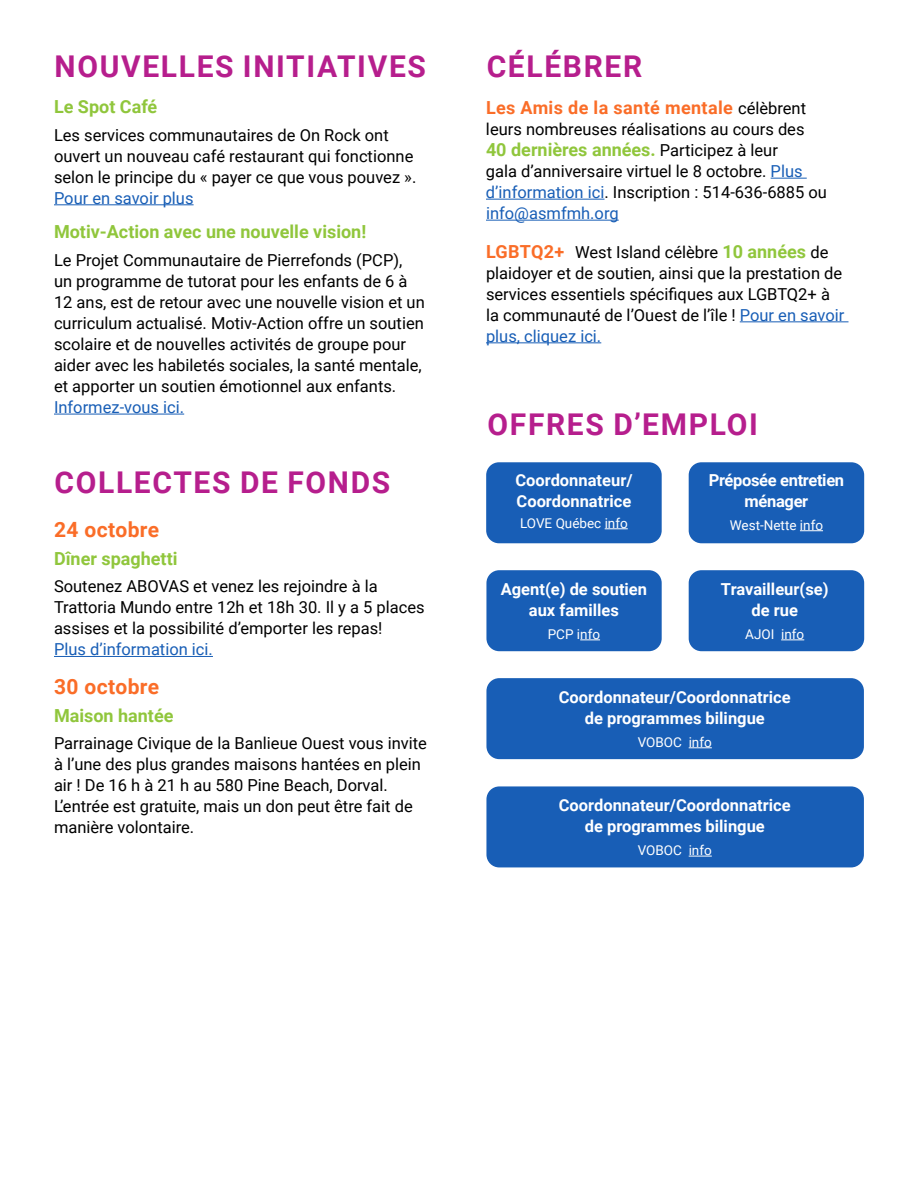
<style>
.page{position:relative;width:918px;height:1188px;background:#fff}
.page>*{position:absolute;margin:0;border:0;box-sizing:border-box;transform-origin:0 0}
.t1{font:700 30px "Roboto";letter-spacing:.055em;color:#b61e8d}
.t2{font:700 21px "Roboto";letter-spacing:.02em;color:#fa6d28}
.t3{font:700 18px "Roboto";color:#90c63c}
.t4{font:700 18px "Roboto";letter-spacing:.02em;color:#fa6d28}
.t5{font:16.5px/21px "Roboto";color:#000}
.t6{font:700 16.5px/21px "Roboto";color:#fff;text-align:center}
.t7{font:16.5px "Roboto";color:#185eb6}
.t8{font:700 16.5px/21px "Roboto";letter-spacing:-.02em;color:#fff;text-align:center}
.t9{font:13.5px "Roboto";color:#fff}
.s1{font-weight:400;font-size:16.5px;color:#000}
.s2{color:#185eb6}
.s3{font-weight:700;font-size:18px;color:#fa6d28}
.s4{font-weight:700;font-size:18px;color:#90c63c}
</style>
<div class="page">
<hr style="left:54px;top:204px;width:140px;height:1px;background:#185eb6">
<hr style="left:54px;top:414px;width:130px;height:1px;background:#185eb6">
<hr style="left:771px;top:178px;width:36px;height:1px;background:#185eb6">
<hr style="left:486px;top:199px;width:119px;height:1px;background:#185eb6">
<hr style="left:486px;top:220px;width:133px;height:1px;background:#185eb6">
<hr style="left:740px;top:321px;width:109px;height:1px;background:#185eb6">
<hr style="left:486px;top:342px;width:115px;height:1px;background:#185eb6">
<hr style="left:54px;top:656px;width:159px;height:1px;background:#185eb6">
<div style="left:689px;top:462px;width:175px;height:81px;background:#185eb6;border-radius:13px"></div>
<svg style="left:800px;top:530px;width:23px;height:1px"></svg>
<div style="left:689px;top:570px;width:175px;height:81px;background:#185eb6;border-radius:13px"></div>
<svg style="left:781px;top:640px;width:23px;height:1px"></svg>
<div style="left:486px;top:462px;width:176px;height:81px;background:#185eb6;border-radius:13px"></div>
<svg style="left:605px;top:528px;width:23px;height:1px"></svg>
<div style="left:486px;top:570px;width:176px;height:81px;background:#185eb6;border-radius:13px"></div>
<svg style="left:580px;top:640px;width:20px;height:1px"></svg>
<div style="left:486px;top:678px;width:378px;height:81px;background:#185eb6;border-radius:13px"></div>
<svg style="left:689px;top:747px;width:23px;height:1px"></svg>
<div style="left:486px;top:786px;width:378px;height:81px;background:#185eb6;border-radius:13px"></div>
<svg style="left:689px;top:856px;width:23px;height:1px"></svg>
<h1 class="t1" style="left:55px;top:45px;width:373px">NOUVELLES INITIATIVES</h1>
<p class="t3" style="left:54px;top:94px;width:105px">Le Spot Café</p>
<p class="t5" style="left:54px;top:124px;width:364px">Les services communautaires de On Rock ont ouvert un nouveau café restaurant qui fonctionne selon le principe du « payer ce que vous pouvez ».</p>
<p class="t7" style="left:54px;top:186px;width:141px">Pour en savoir plus</p>
<p class="t3" style="left:54px;top:219px;width:314px">Motiv-Action avec une nouvelle vision!</p>
<p class="t5" style="left:54px;top:249px;width:372px">Le Projet Communautaire de Pierrefonds (PCP),<br>un programme de tutorat pour les enfants de 6 à 12 ans, est de retour avec une nouvelle vision et un curriculum actualisé. Motiv-Action offre un soutien scolaire et de nouvelles activités de groupe pour aider avec les habiletés sociales, la santé mentale, et apporter un soutien émotionnel aux enfants.</p>
<p class="t7" style="left:54px;top:395px;width:132px">Informez-vous ici.</p>
<h1 class="t1" style="left:55px;top:462px;width:337px">COLLECTES DE FONDS</h1>
<p class="t2" style="left:54px;top:515px;width:107px">24 octobre</p>
<p class="t3" style="left:54px;top:546px;width:125px">Dîner spaghetti</p>
<p class="t5" style="left:54px;top:575px;width:372px">Soutenez ABOVAS et venez les rejoindre à la<br>Trattoria Mundo entre 12h et 18h 30. Il y a 5 places assises et la possibilité d’emporter les repas!</p>
<p class="t7" style="left:54px;top:638px;width:160px">Plus d’information ici.</p>
<p class="t2" style="left:54px;top:672px;width:107px">30 octobre</p>
<p class="t3" style="left:54px;top:703px;width:121px">Maison hantée</p>
<p class="t5" style="left:54px;top:732px;width:374px">Parrainage Civique de la Banlieue Ouest vous invite à l’une des plus grandes maisons hantées en plein air ! De 16 h à 21 h au 580 Pine Beach, Dorval.<br>L’entrée est gratuite, mais un don peut être fait de manière volontaire.</p>
<h1 class="t1" style="left:487px;top:45px;width:157px">CÉLÉBRER</h1>
<p class="t4" style="left:486px;top:95px;width:322px">Les Amis de la santé mentale <span class="s1">célèbrent</span></p>
<p class="t5" style="left:486px;top:118px;width:320px">leurs nombreuses réalisations au cours des</p>
<p class="t3" style="left:486px;top:137px;width:293px">40 dernières années. <span class="s1">Participez à leur</span></p>
<p class="t5" style="left:486px;top:160px;width:343px">gala d’anniversaire virtuel le 8 octobre. <span class="s2">Plus d’information ici</span>. Inscription : 514-636-6885 ou <span class="s2">info@asmfmh.org</span></p>
<p class="t5" style="left:486px;top:241px;width:360px"><span class="s3">LGBTQ2+</span> West Island célèbre <span class="s4">10 années</span> de plaidoyer et de soutien, ainsi que la prestation de services essentiels spécifiques aux LGBTQ2+ à la communauté de l’Ouest de l’île ! <span class="s2">Pour en savoir plus, cliquez ici.</span></p>
<h1 class="t1" style="left:488px;top:404px;width:272px">OFFRES D’EMPLOI</h1>
<p class="t8" style="left:709px;top:469px;width:137px">Préposée entretien ménager</p>
<p class="t9" style="left:730px;top:515px;width:95px">West-Nette info</p>
<p class="t6" style="left:515px;top:469px;width:119px;text-align:left">Coordonnateur/<br>Coordonnatrice</p>
<p class="t9" style="left:520px;top:514px;width:109px">LOVE Québec info</p>
<p class="t6" style="left:501px;top:578px;width:148px">Agent(e) de soutien aux familles</p>
<p class="t9" style="left:548px;top:625px;width:54px">PCP info</p>
<p class="t6" style="left:721px;top:578px;width:109px">Travailleur(se) de rue</p>
<p class="t9" style="left:745px;top:625px;width:61px">AJOI info</p>
<p class="t6" style="left:559px;top:686px;width:233px">Coordonnateur/Coordonnatrice de programmes bilingue</p>
<p class="t9" style="left:638px;top:733px;width:76px">VOBOC info</p>
<p class="t6" style="left:559px;top:794px;width:233px">Coordonnateur/Coordonnatrice de programmes bilingue</p>
<p class="t9" style="left:638px;top:841px;width:76px">VOBOC info</p>
</div>
